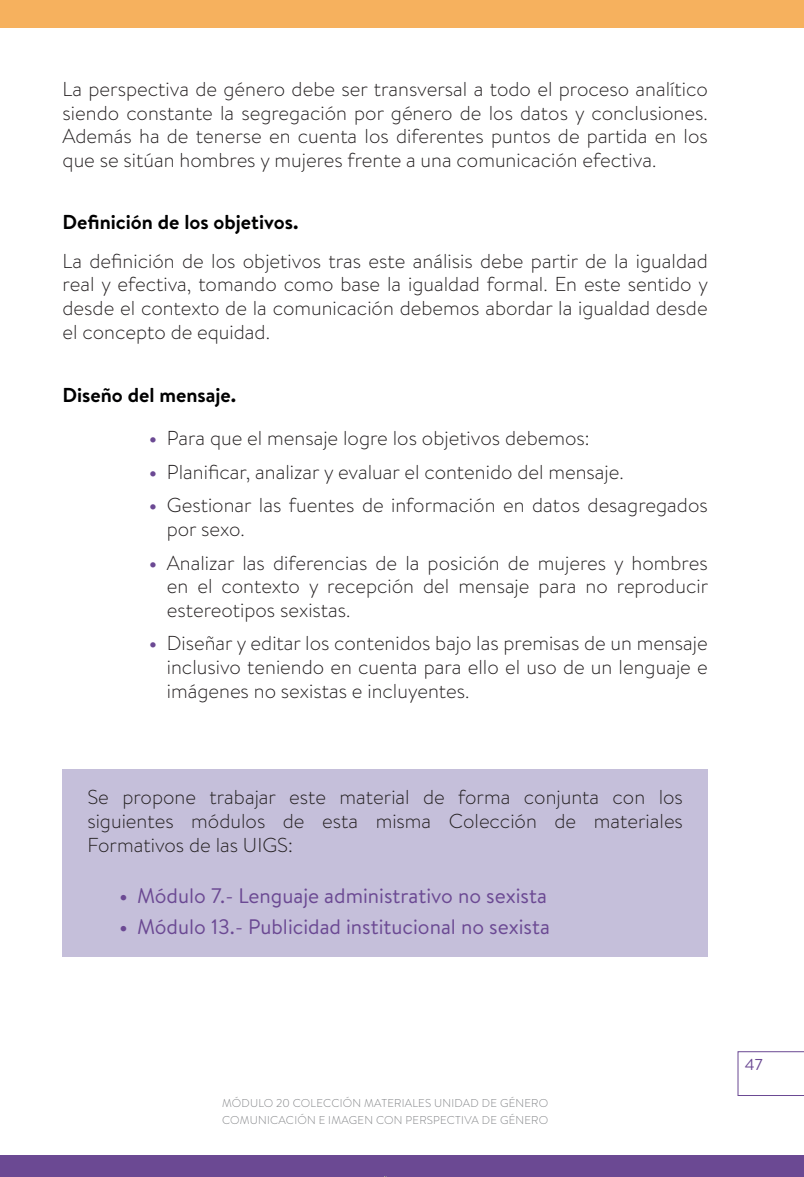
<style>
.page{position:relative;width:804px;height:1177px;background:#fff}
.page>*{position:absolute;margin:0;border:0;box-sizing:border-box;transform-origin:0 0}
.t1{font:21px "Brandon Text";color:#6b4993}
.t2{font:300 20.12px/23.6px "Brandon Text";color:#231f20;text-align:justify}
.t3{font:700 20.12px "Brandon Text";color:#000001}
.t4{font:15.75px "Brandon Text";color:#6b4993}
.t5{font:300 11.38px/16.6px "Brandon Text";letter-spacing:.02em;color:#808285}
.s1{font-weight:700;color:#6b4993}
.s2{font-weight:700}
</style>
<div class="page">
<div style="left:0;top:1154px;width:804px;height:23px;background:#6b4993"></div>
<div style="left:0;top:0;width:804px;height:27px;background:#f6b15e"></div>
<svg style="left:737px;top:1051px;width:67px;height:45px"></svg>
<div style="left:63px;top:769px;width:644px;height:187px;background:#c5bfda"></div>
<p class="t2" style="left:63px;top:77px;width:646px">La perspectiva de género debe ser transversal a todo el proceso analítico siendo constante la segregación por género de los datos y conclusiones.<br>Además ha de tenerse en cuenta los diferentes puntos de partida en los que se sitúan hombres y mujeres frente a una comunicación efectiva.</p>
<p class="t3" style="left:63px;top:208px;width:237px">Definición de los objetivos.</p>
<p class="t2" style="left:63px;top:248px;width:647px">La definición de los objetivos tras este análisis debe partir de la igualdad real y efectiva, tomando como base la igualdad formal. En este sentido y desde el contexto de la comunicación debemos abordar la igualdad desde el concepto de equidad.</p>
<p class="t3" style="left:63px;top:381px;width:175px">Diseño del mensaje.</p>
<p class="t2" style="left:149px;top:426px;width:442px"><span class="s1">•</span> Para que el mensaje logre los objetivos debemos:</p>
<p class="t2" style="left:149px;top:459px;width:476px"><span class="s1">•</span> Planificar, analizar y evaluar el contenido del mensaje.</p>
<p class="t2" style="left:167px;top:493px;width:542px;text-indent:-18px"><span class="s1">•</span> Gestionar las fuentes de información en datos desagregados por sexo.</p>
<p class="t2" style="left:167px;top:550px;width:543px;text-indent:-18px"><span class="s1">•</span> Analizar las diferencias de la posición de mujeres y hombres en el contexto y recepción del mensaje para no reproducir estereotipos sexistas.</p>
<p class="t2" style="left:167px;top:631px;width:542px;text-indent:-18px"><span class="s1">•</span> Diseñar y editar los contenidos bajo las premisas de un mensaje inclusivo teniendo en cuenta para ello el uso de un lenguaje e imágenes no sexistas e incluyentes.</p>
<p class="t2" style="left:87px;top:785px;width:597px">Se propone trabajar este material de forma conjunta con los siguientes módulos de esta misma Colección de materiales Formativos de las UIGS:</p>
<p class="t1" style="left:119px;top:881px;width:429px"><span class="s2">•</span> Módulo 7.- Lenguaje administrativo no sexista</p>
<p class="t1" style="left:119px;top:912px;width:432px"><span class="s2">•</span> Módulo 13.- Publicidad institucional no sexista</p>
<p class="t5" style="left:222px;top:1094px;width:328px">MÓDULO 20 COLECCIÓN MATERIALES UNIDAD DE GÉNERO<br>COMUNICACIÓN E IMAGEN CON PERSPECTIVA DE GÉNERO</p>
<p class="t4" style="left:744px;top:1053px;width:19px">47</p>
</div>
